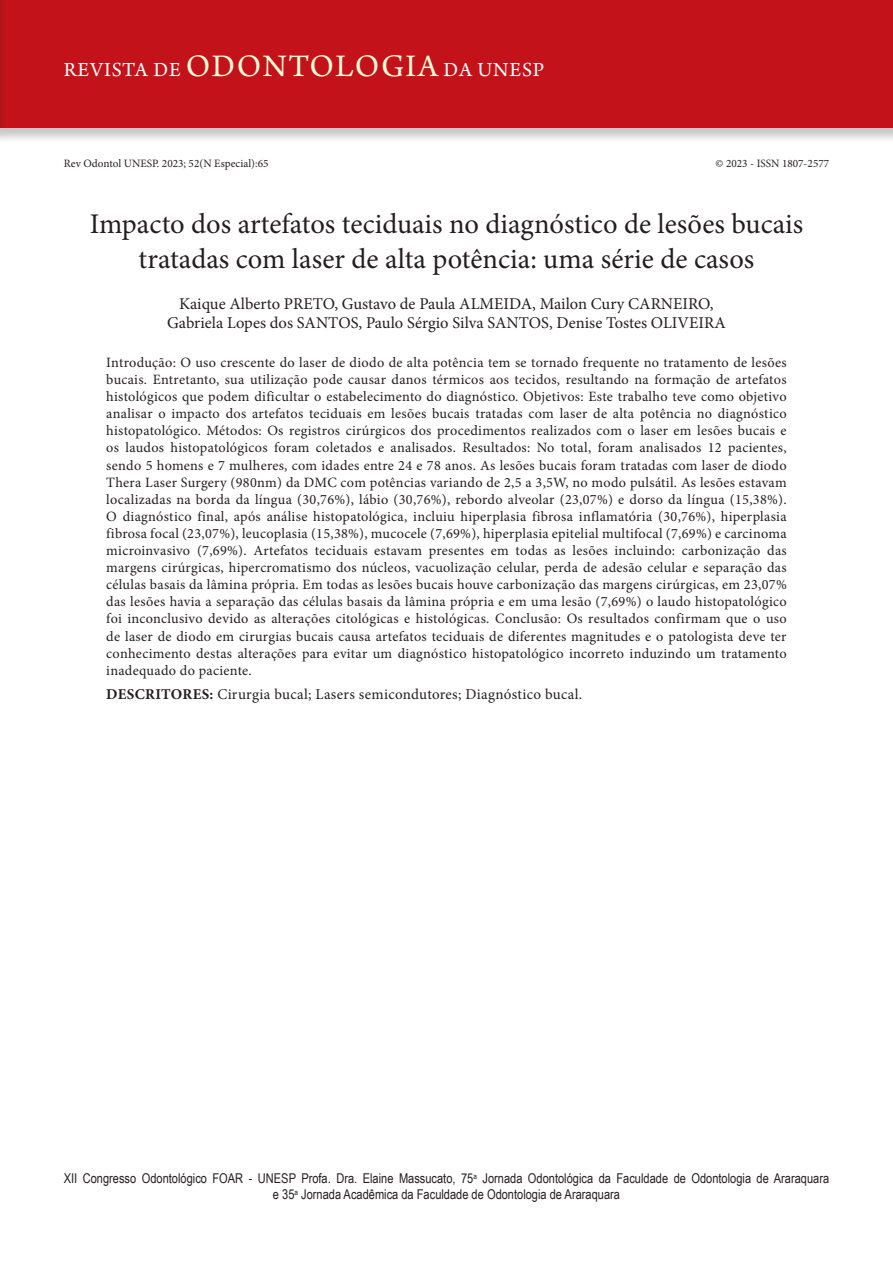
<style>
.page{position:relative;width:893px;height:1263px;background:#fff}
.page>*{position:absolute;margin:0;border:0;box-sizing:border-box;transform-origin:0 0}
.ArticleTitle{font:28.5px/34.2px "Minion Pro";color:#231f20;text-align:center}
.t1{font:21px "Arno Pro";letter-spacing:.04em;color:#fff}
.Authors{font:16.5px/19.8px "Minion Pro";color:#231f20;text-align:center}
.Keywords{font:15px "Minion Pro";letter-spacing:.02em;color:#231f20}
.Abstract{font:14.25px/17.1px "Minion Pro";letter-spacing:.02em;color:#231f20;text-align:justify}
.t2{font:13.5px/16.2px "Arial Narrow";color:#231f20;text-align:center}
.t3{font:11.25px "Minion Pro";color:#231f20}
.s1{font-size:33px;color:#fffbd6}
.s2{font-weight:700}
</style>
<div class="page">
<div style="left:0;top:0;width:893px;height:144px;background:#231f20;opacity:.25"></div>
<div style="left:0;top:0;width:893px;height:128px;background:#c4121a"></div>
<div style="left:0;top:0;width:8px;height:144px;background:#231f20;opacity:.25"></div>
<hr style="left:0;top:0;width:1px;height:128px;background:#c4121a">
<h2 class="t1" style="left:64px;top:58px;width:482px">REVISTA DE <span class="s1">ODONTOLOGIA</span> DA UNESP</h2>
<p class="t3" style="left:64px;top:156px;width:206px">Rev Odontol UNESP. 2023; 52(N Especial):65</p>
<p class="t3" style="left:715px;top:156px;width:115px">© 2023 - ISSN 1807-2577</p>
<p class="ArticleTitle" style="left:90px;top:207px;width:715px">Impacto dos artefatos teciduais no diagnóstico de lesões bucais tratadas com laser de alta potência: uma série de casos</p>
<p class="Authors" style="left:167px;top:293px;width:560px">Kaique Alberto PRETO, Gustavo de Paula ALMEIDA, Mailon Cury CARNEIRO,<br>Gabriela Lopes dos SANTOS, Paulo Sérgio Silva SANTOS, Denise Tostes OLIVEIRA</p>
<p class="Abstract" style="left:106px;top:354px;width:682px">Introdução: O uso crescente do laser de diodo de alta potência tem se tornado frequente no tratamento de lesões bucais. Entretanto, sua utilização pode causar danos térmicos aos tecidos, resultando na formação de artefatos histológicos que podem dificultar o estabelecimento do diagnóstico. Objetivos: Este trabalho teve como objetivo analisar o impacto dos artefatos teciduais em lesões bucais tratadas com laser de alta potência no diagnóstico histopatológico. Métodos: Os registros cirúrgicos dos procedimentos realizados com o laser em lesões bucais e os laudos histopatológicos foram coletados e analisados. Resultados: No total, foram analisados 12 pacientes, sendo 5 homens e 7 mulheres, com idades entre 24 e 78 anos. As lesões bucais foram tratadas com laser de diodo Thera Laser Surgery (980nm) da DMC com potências variando de 2,5 a 3,5W, no modo pulsátil. As lesões estavam localizadas na borda da língua (30,76%), lábio (30,76%), rebordo alveolar (23,07%) e dorso da língua (15,38%).<br>O diagnóstico final, após análise histopatológica, incluiu hiperplasia fibrosa inflamatória (30,76%), hiperplasia fibrosa focal (23,07%), leucoplasia (15,38%), mucocele (7,69%), hiperplasia epitelial multifocal (7,69%) e carcinoma microinvasivo (7,69%). Artefatos teciduais estavam presentes em todas as lesões incluindo: carbonização das margens cirúrgicas, hipercromatismo dos núcleos, vacuolização celular, perda de adesão celular e separação das células basais da lâmina própria. Em todas as lesões bucais houve carbonização das margens cirúrgicas, em 23,07% das lesões havia a separação das células basais da lâmina própria e em uma lesão (7,69%) o laudo histopatológico foi inconclusivo devido as alterações citológicas e histológicas. Conclusão: Os resultados confirmam que o uso de laser de diodo em cirurgias bucais causa artefatos teciduais de diferentes magnitudes e o patologista deve ter conhecimento destas alterações para evitar um diagnóstico histopatológico incorreto induzindo um tratamento inadequado do paciente.</p>
<p class="Keywords" style="left:106px;top:684px;width:477px"><span class="s2">DESCRITORES:</span> Cirurgia bucal; Lasers semicondutores; Diagnóstico bucal.</p>
<p class="t2" style="left:64px;top:1169px;width:767px">XII Congresso Odontológico FOAR - UNESP Profa. Dra. Elaine Massucato, 75<sup>a</sup> Jornada Odontológica da Faculdade de Odontologia de Araraquara e 35<sup>a</sup> Jornada Acadêmica da Faculdade de Odontologia de Araraquara</p>
</div>
